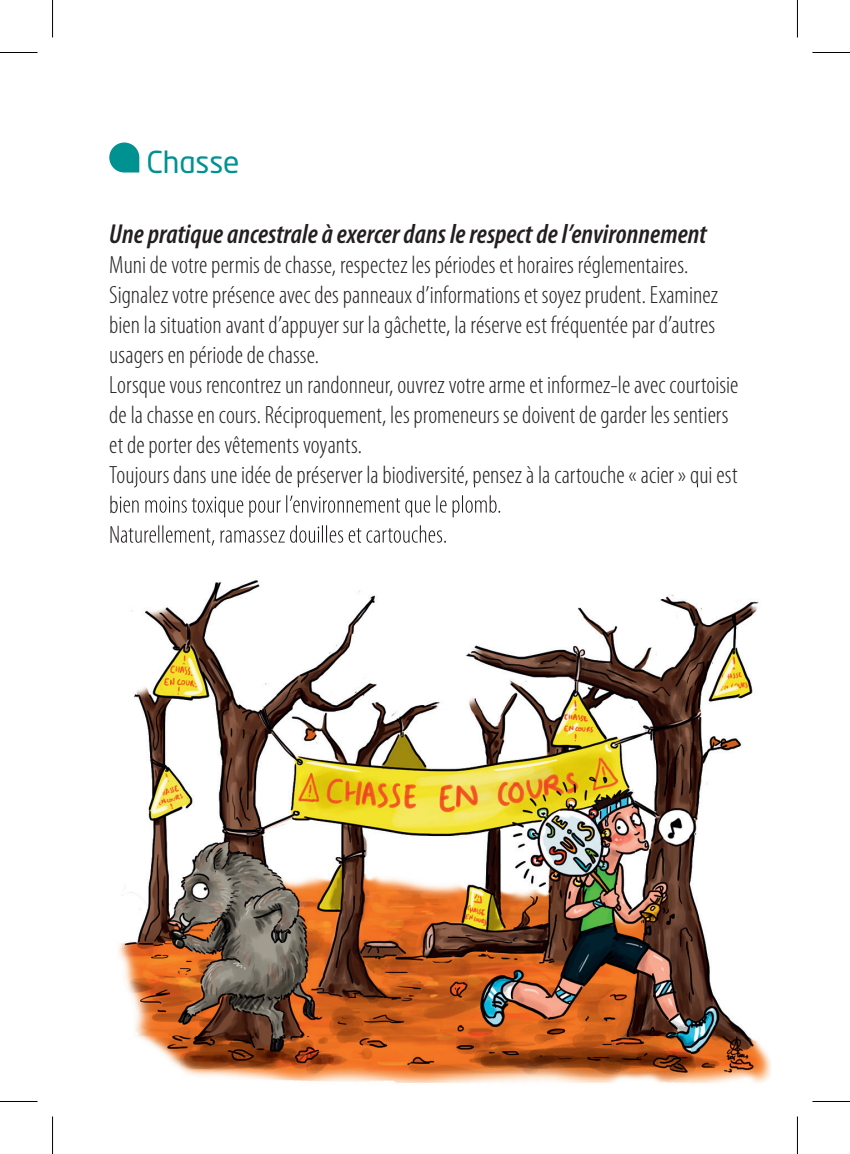
<style>
.page{position:relative;width:850px;height:1154px;background:#fff}
.page>*{position:absolute;margin:0;border:0;box-sizing:border-box;transform-origin:0 0}
.t1{font:30px "Neo Tech Std";letter-spacing:-.005em;color:#009191}
.t2{font:italic 600 condensed 27.5px "Myriad Pro";color:#231f20}
.t3{font:300 condensed 25px/30px "Myriad Pro";color:#231f20}
</style>
<div class="page">
<svg style="left:109px;top:143px;width:30px;height:30px"></svg>
<img style="left:118px;top:517px;width:571px;height:566px">
<img style="left:689px;top:601px;width:82px;height:482px">
<img style="left:134px;top:485px;width:564px;height:3px">
<img style="left:117px;top:495px;width:384px;height:22px">
<img style="left:117px;top:525px;width:328px;height:21px">
<hr style="left:0;top:52px;width:38px;height:1px;background:#000">
<hr style="left:812px;top:52px;width:37px;height:1px;background:#000">
<hr style="left:0;top:1101px;width:38px;height:1px;background:#000">
<hr style="left:812px;top:1101px;width:37px;height:1px;background:#000">
<hr style="left:52px;top:0;width:1px;height:38px;background:#000">
<hr style="left:52px;top:1116px;width:1px;height:38px;background:#000">
<hr style="left:796px;top:0;width:1px;height:38px;background:#000">
<hr style="left:796px;top:1116px;width:1px;height:38px;background:#000">
<p class="t1" style="left:146px;top:143px;width:95px">Chasse</p>
<p class="t2" style="left:109px;top:216px;width:598px">Une pratique ancestrale à exercer dans le respect de l’environnement</p>
<p class="t3" style="left:109px;top:249px;width:630px">Muni de votre permis de chasse, respectez les périodes et horaires réglementaires.<br>Signalez votre présence avec des panneaux d’informations et soyez prudent. Examinez bien la situation avant d’appuyer sur la gâchette, la réserve est fréquentée par d’autres usagers en période de chasse.<br>Lorsque vous rencontrez un randonneur, ouvrez votre arme et informez-le avec courtoisie de la chasse en cours. Réciproquement, les promeneurs se doivent de garder les sentiers et de porter des vêtements voyants.<br>Toujours dans une idée de préserver la biodiversité, pensez à la cartouche « acier » qui est</p>
</div>
